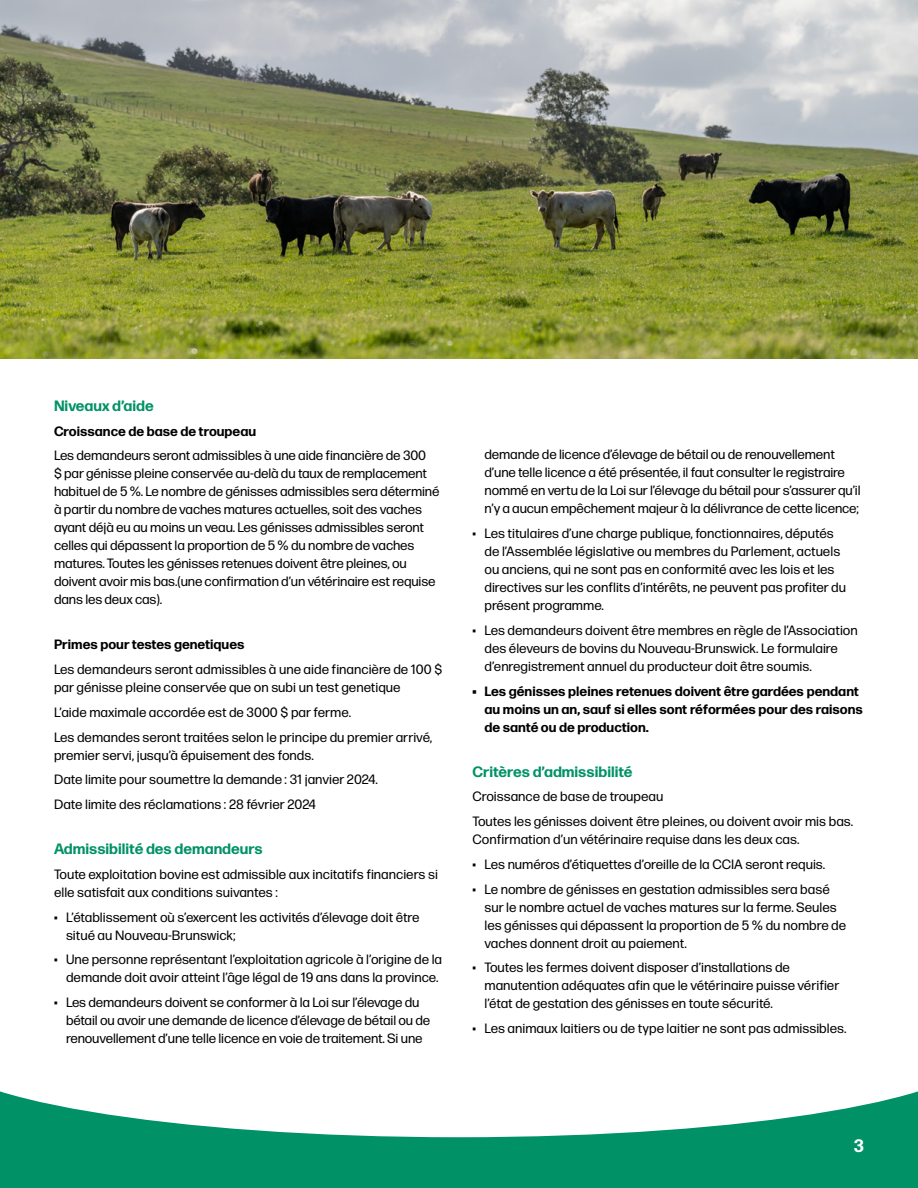
<style>
.page{position:relative;width:918px;height:1188px;background:#fff}
.page>*{position:absolute;margin:0;border:0;box-sizing:border-box;transform-origin:0 0}
.t1{font:700 18px "Forma DJR Micro";color:#fff}
.t2{font:700 15px "Forma DJR Micro";color:#009266}
.Body_Copy{font:13.5px/18px "Forma DJR Micro";color:#000}
.Body_Copy-2{font:700 13.5px/18px "Forma DJR Micro";color:#000}
.Bullets_-_01{font:13.5px/18px "Forma DJR Micro";color:#000}
</style>
<div class="page">
<div style="left:0;top:1077px;width:918px;height:111px;background:#009266"></div>
<svg style="left:0;top:1077px;width:918px;height:60px;fill:#fff"></svg>
<img style="left:0;top:0;width:918px;height:359px">
<h5 class="t2" style="left:54px;top:396px;width:101px">Niveaux d’aide</h5>
<p class="Body_Copy-2" style="left:54px;top:422px;width:204px">Croissance de base de troupeau</p>
<p class="Body_Copy" style="left:54px;top:446px;width:387px">Les demandeurs seront admissibles à une aide financière de 300<br>$ par génisse pleine conservée au-delà du taux de remplacement habituel de 5 %. Le nombre de génisses admissibles sera déterminé à partir du nombre de vaches matures actuelles, soit des vaches ayant déjà eu au moins un veau. Les génisses admissibles seront celles qui dépassent la proportion de 5 % du nombre de vaches matures. Toutes les génisses retenues doivent être pleines, ou doivent avoir mis bas.(une confirmation d’un vétérinaire est requise dans les deux cas).</p>
<p class="Body_Copy-2" style="left:54px;top:635px;width:192px">Primes pour testes genetiques</p>
<p class="Body_Copy" style="left:54px;top:660px;width:390px">Les demandeurs seront admissibles à une aide financière de 100 $ par génisse pleine conservée que on subi un test genetique</p>
<p class="Body_Copy" style="left:54px;top:703px;width:299px">L’aide maximale accordée est de 3000 $ par ferme.</p>
<p class="Body_Copy" style="left:54px;top:727px;width:380px">Les demandes seront traitées selon le principe du premier arrivé, premier servi, jusqu’à épuisement des fonds.</p>
<p class="Body_Copy" style="left:54px;top:770px;width:326px">Date limite pour soumettre la demande : 31 janvier 2024.</p>
<p class="Body_Copy" style="left:54px;top:795px;width:264px">Date limite des réclamations : 28 février 2024</p>
<h5 class="t2" style="left:54px;top:839px;width:210px">Admissibilité des demandeurs</h5>
<p class="Body_Copy" style="left:54px;top:865px;width:385px">Toute exploitation bovine est admissible aux incitatifs financiers si elle satisfait aux conditions suivantes :</p>
<p class="Body_Copy" style="left:66px;top:907px;width:355px;text-indent:-12px">• L’établissement où s’exercent les activités d’élevage doit être situé au Nouveau-Brunswick;</p>
<p class="Body_Copy" style="left:54px;top:950px;width:390px;text-align:right">• Une personne représentant l’exploitation agricole à l’origine de la demande doit avoir atteint l’âge légal de 19 ans dans la province.</p>
<p class="Body_Copy" style="left:66px;top:993px;width:366px;text-indent:-12px">• Les demandeurs doivent se conformer à la Loi sur l’élevage du bétail ou avoir une demande de licence d’élevage de bétail ou de renouvellement d’une telle licence en voie de traitement. Si une</p>
<p class="Body_Copy" style="left:484px;top:445px;width:378px">demande de licence d’élevage de bétail ou de renouvellement d’une telle licence a été présentée, il faut consulter le registraire nommé en vertu de la Loi sur l’élevage du bétail pour s’assurer qu’il n’y a aucun empêchement majeur à la délivrance de cette licence;</p>
<p class="Body_Copy" style="left:484px;top:524px;width:363px;text-indent:-12px">• Les titulaires d’une charge publique, fonctionnaires, députés de l’Assemblée législative ou membres du Parlement, actuels ou anciens, qui ne sont pas en conformité avec les lois et les directives sur les conflits d’intérêts, ne peuvent pas profiter du présent programme.</p>
<p class="Body_Copy" style="left:484px;top:621px;width:375px;text-indent:-12px">• Les demandeurs doivent être membres en règle de l’Association des éleveurs de bovins du Nouveau-Brunswick. Le formulaire d’enregistrement annuel du producteur doit être soumis.</p>
<p class="Body_Copy-2" style="left:484px;top:681px;width:380px;text-indent:-12px">• Les génisses pleines retenues doivent être gardées pendant au moins un an, sauf si elles sont réformées pour des raisons de santé ou de production.</p>
<h5 class="t2" style="left:472px;top:762px;width:162px">Critères d’admissibilité</h5>
<p class="Bullets_-_01" style="left:472px;top:787px;width:193px">Croissance de base de troupeau</p>
<p class="Bullets_-_01" style="left:472px;top:812px;width:382px">Toutes les génisses doivent être pleines, ou doivent avoir mis bas.<br>Confirmation d’un vétérinaire requise dans les deux cas.</p>
<p class="Body_Copy" style="left:472px;top:855px;width:354px">• Les numéros d’étiquettes d’oreille de la CCIA seront requis.</p>
<p class="Body_Copy" style="left:484px;top:879px;width:363px;text-indent:-12px">• Le nombre de génisses en gestation admissibles sera basé sur le nombre actuel de vaches matures sur la ferme. Seules les génisses qui dépassent la proportion de 5 % du nombre de vaches donnent droit au paiement.</p>
<p class="Body_Copy" style="left:484px;top:958px;width:356px;text-indent:-12px">• Toutes les fermes doivent disposer d’installations de manutention adéquates afin que le vétérinaire puisse vérifier l’état de gestation des génisses en toute sécurité.</p>
<p class="Body_Copy" style="left:472px;top:1019px;width:375px">• Les animaux laitiers ou de type laitier ne sont pas admissibles.</p>
<h1 class="t1" style="left:854px;top:1134px;width:12px">3</h1>
</div>
